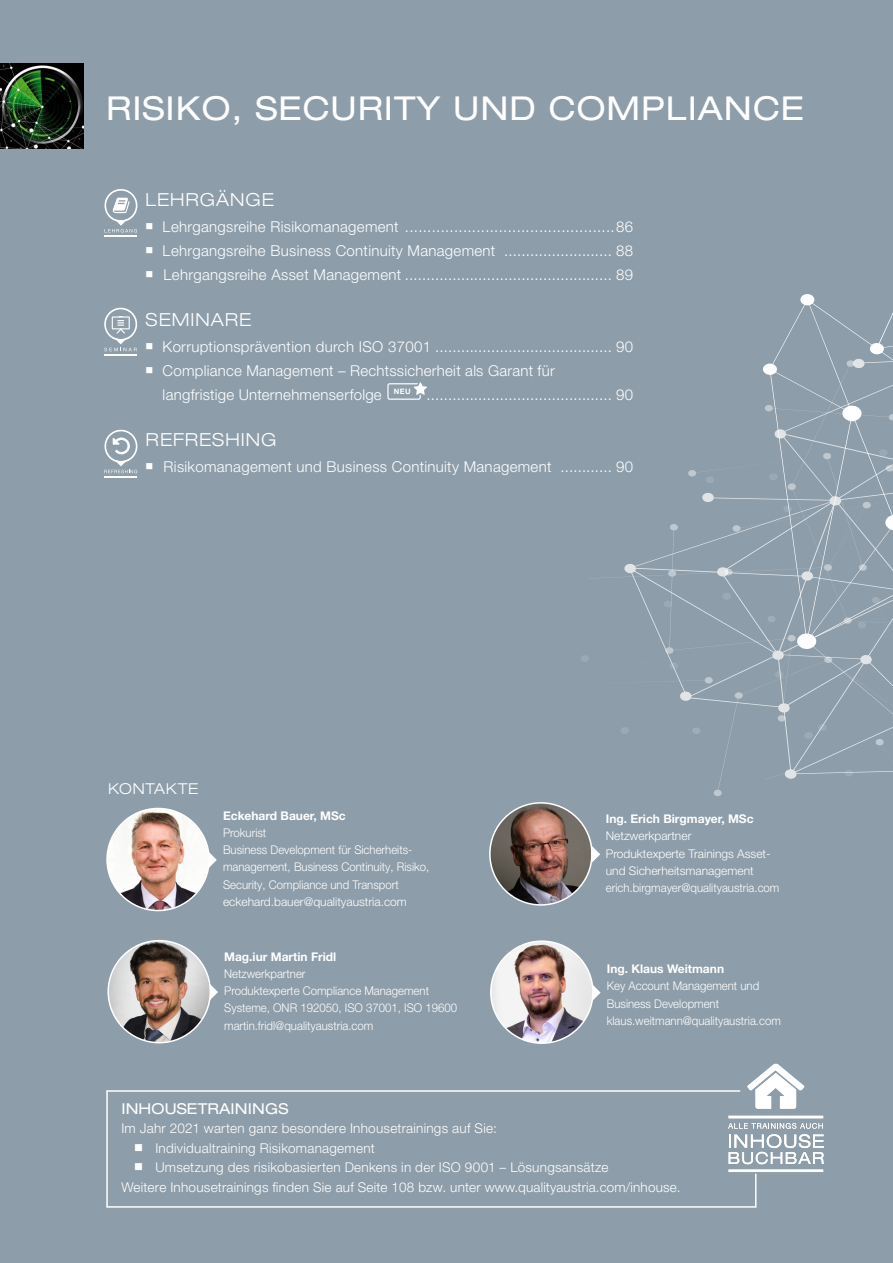
<style>
.page{position:relative;width:893px;height:1263px;background:#8d9da9}
.page>*{position:absolute;margin:0;border:0;box-sizing:border-box;transform-origin:0 0}
.t1{font:expanded 33px "Helvetica Neue LT Pro";letter-spacing:.03em;color:#fff}
.t2{font:300 expanded 18px "Helvetica Neue LT Pro";letter-spacing:.055em;color:#fff}
.t3{font:300 15px/24px "Helvetica Neue LT Pro";letter-spacing:.02em;color:#fff}
.t4{font:expanded 15px "Helvetica Neue LT Pro";letter-spacing:.01em;color:#fff}
.t5{font:300 expanded 15px "Helvetica Neue LT Pro";letter-spacing:.05em;color:#fff}
.t6{font:300 13.5px/19.5px "Helvetica Neue LT Pro";letter-spacing:.02em;color:#fff}
.t7{font:300 12px/17.2px "Helvetica Neue LT Pro";color:#fff;scale:.95 1}
.t8{font:300 12px/17.2px "Helvetica Neue LT Pro";color:#fff}
.t9{font:700 12px "Helvetica Neue LT Pro";color:#fff}
.t10{font:700 7.5px "Helvetica Neue LT Pro";color:#fff}
</style>
<div class="page">
<svg style="left:106px;top:1090px;width:651px;height:118px"></svg>
<hr style="left:728px;top:1169px;width:95px;height:3px;background:#fff">
<hr style="left:728px;top:1116px;width:95px;height:2px;background:#fff">
<svg style="left:728px;top:1123px;width:96px;height:41px"></svg>
<svg style="left:747px;top:1063px;width:57px;height:46px"></svg>
<hr style="left:104px;top:236px;width:33px;height:1px;background:#fff">
<svg style="left:104px;top:189px;width:34px;height:44px"></svg>
<hr style="left:104px;top:354px;width:33px;height:2px;background:#fff">
<svg style="left:104px;top:307px;width:34px;height:44px"></svg>
<hr style="left:104px;top:476px;width:33px;height:2px;background:#fff">
<svg style="left:104px;top:429px;width:34px;height:44px"></svg>
<svg style="left:593px;top:986px;width:8px;height:14px"></svg>
<img style="left:491px;top:941px;width:102px;height:102px;border-radius:50px">
<div style="left:490px;top:940px;width:104px;height:104px;border:2px solid #fff;border-radius:50%"></div>
<svg style="left:209px;top:851px;width:8px;height:17px"></svg>
<img style="left:107px;top:808px;width:102px;height:102px;border-radius:51px">
<div style="left:106px;top:808px;width:104px;height:103px;border:2px solid #fff;border-radius:50%"></div>
<img style="left:490px;top:803px;width:102px;height:102px">
<div style="left:489px;top:802px;width:104px;height:104px;border:2px solid #fff;border-radius:50%"></div>
<svg style="left:591px;top:845px;width:9px;height:18px"></svg>
<svg style="left:621px;top:727px;width:8px;height:7px"></svg>
<svg style="left:581px;top:655px;width:8px;height:7px"></svg>
<svg style="left:663px;top:294px;width:230px;height:502px"></svg>
<img style="left:0;top:64px;width:84px;height:85px">
<svg style="left:210px;top:983px;width:8px;height:18px"></svg>
<img style="left:108px;top:941px;width:102px;height:102px;border-radius:51px">
<div style="left:107px;top:940px;width:104px;height:103px;border:2px solid #fff;border-radius:50%"></div>
<div style="left:387px;top:383px;width:34px;height:17px;border:1px solid #fff;border-radius:2px"></div>
<svg style="left:411px;top:382px;width:16px;height:16px"></svg>
<h1 class="t1" style="left:106px;top:87px;width:699px">RISIKO, SECURITY UND COMPLIANCE</h1>
<p class="t2" style="left:146px;top:189px;width:130px">LEHRGÄNGE</p>
<p class="t3" style="left:146px;top:214px;width:489px">■ Lehrgangsreihe Risikomanagement ...............................................86</p>
<p class="t3" style="left:146px;top:238px;width:489px">■ Lehrgangsreihe Business Continuity Management ......................... 88</p>
<p class="t3" style="left:146px;top:262px;width:489px">■ Lehrgangsreihe Asset Management ................................................ 89</p>
<p class="t2" style="left:146px;top:309px;width:107px">SEMINARE</p>
<p class="t3" style="left:146px;top:334px;width:489px">■ Korruptionsprävention durch ISO 37001 ......................................... 90</p>
<p class="t3" style="left:163px;top:358px;width:394px;text-indent:-17px">■ Compliance Management – Rechtssicherheit als Garant für langfristige Unternehmenserfolge</p>
<p class="t10" style="left:394px;top:387px;width:18px">NEU</p>
<p class="t3" style="left:426px;top:382px;width:208px">........................................... 90</p>
<p class="t2" style="left:146px;top:429px;width:132px">REFRESHING</p>
<p class="t3" style="left:146px;top:454px;width:489px">■ Risikomanagement und Business Continuity Management ............ 90</p>
<p class="t5" style="left:108px;top:779px;width:92px">KONTAKTE</p>
<p class="t9" style="left:223px;top:808px;width:124px">Eckehard Bauer, MSc</p>
<p class="t7" style="left:223px;top:824px;width:219px">Prokurist<br>Business Development für Sicherheits&shy;management, Business Continuity, Risiko, Security, Compliance und Transport eckehard.bauer@qualityaustria.com</p>
<p class="t9" style="left:224px;top:949px;width:114px">Mag.iur Martin Fridl</p>
<p class="t7" style="left:224px;top:965px;width:247px">Netzwerkpartner<br>Produktexperte Compliance Management Systeme, ONR 192050, ISO 37001, ISO 19600 martin.fridl@qualityaustria.com</p>
<p class="t9" style="left:606px;top:811px;width:149px">Ing. Erich Birgmayer, MSc</p>
<p class="t8" style="left:606px;top:827px;width:175px">Netzwerkpartner<br>Produktexperte Trainings Asset&shy;und Sicherheitsmanagement erich.birgmayer@qualityaustria.com</p>
<p class="t9" style="left:607px;top:961px;width:119px">Ing. Klaus Weitmann</p>
<p class="t7" style="left:607px;top:977px;width:185px">Key Account Management und<br>Business Development klaus.weitmann@qualityaustria.com</p>
<p class="t4" style="left:121px;top:1099px;width:168px">INHOUSETRAININGS</p>
<p class="t6" style="left:121px;top:1118px;width:377px">Im Jahr 2021 warten ganz besondere Inhousetrainings auf Sie:</p>
<p class="t6" style="left:134px;top:1138px;width:242px">■ Individualtraining Risikomanagement</p>
<p class="t6" style="left:121px;top:1157px;width:561px;text-indent:13px">■ Umsetzung des risikobasierten Denkens in der ISO 9001 – Lösungsansätze<br>Weitere Inhousetrainings finden Sie auf Seite 108 bzw. unter www.qualityaustria.com/inhouse.</p>
</div>
